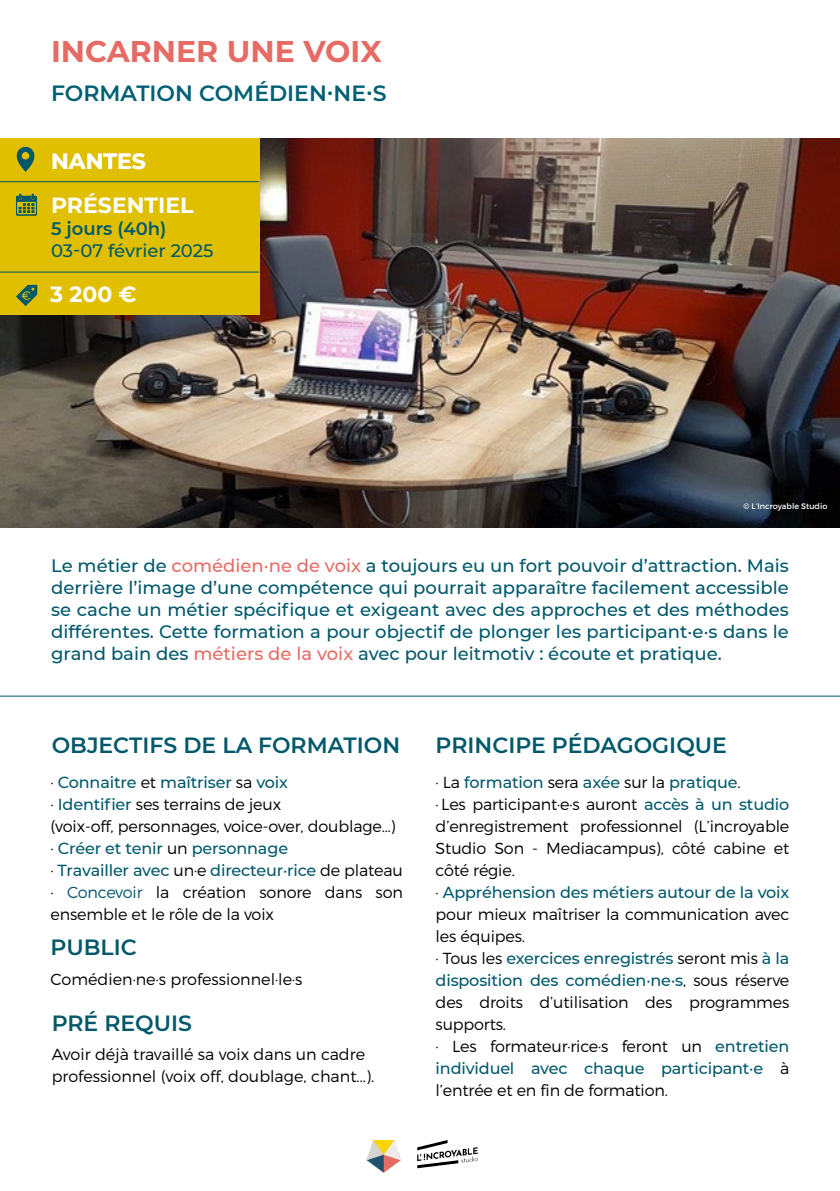
<style>
.page{position:relative;width:840px;height:1191px;background:#fff}
.page>*{position:absolute;margin:0;border:0;box-sizing:border-box;transform-origin:0 0}
.t1{font:700 30px "Montserrat";color:#e56b64}
.t2{font:600 22px "Montserrat";color:#00586b}
.t3{font:600 22px "Montserrat";color:#005f74}
.t4{font:700 22px "Montserrat";color:#fff}
.t5{font:500 18px/22px "Montserrat";color:#00586b;text-align:justify}
.t6{font:600 18px "Montserrat";color:#00586b}
.t7{font:300 16px/22px "Montserrat";letter-spacing:-.01em;color:#000}
.t8{font:8px "Montserrat";color:#fff}
.s1{color:#e56b64}
.s2{font-weight:500;color:#00586b}
.s3{color:#04556e}
</style>
<div class="page">
<img style="left:0;top:138px;width:839px;height:389px">
<hr style="left:0;top:696px;width:839px;height:1px;background:#00586b">
<div style="left:0;top:138px;width:259px;height:177px;background:#dfbf00"></div>
<svg style="left:17px;top:147px;width:17px;height:25px"></svg>
<svg style="left:16px;top:285px;width:21px;height:21px"></svg>
<svg style="left:16px;top:194px;width:21px;height:22px"></svg>
<hr style="left:0;top:181px;width:259px;height:1px;background:#00586b">
<hr style="left:0;top:272px;width:259px;height:1px;background:#00586b">
<img style="left:366px;top:1140px;width:35px;height:33px">
<svg style="left:417px;top:1140px;width:60px;height:28px"></svg>
<h1 class="t1" style="left:51px;top:29px;width:332px">INCARNER UNE VOIX</h1>
<h2 class="t3" style="left:51px;top:77px;width:337px">FORMATION COMÉDIEN·NE·S</h2>
<h2 class="t4" style="left:51px;top:145px;width:96px">NANTES</h2>
<h2 class="t4" style="left:51px;top:189px;width:144px">PRÉSENTIEL</h2>
<p class="t6" style="left:51px;top:216px;width:117px">5 jours (40h)</p>
<p class="t5" style="left:51px;top:239px;width:164px">03-07 février 2025</p>
<h2 class="t4" style="left:50px;top:278px;width:88px">3 200 €</h2>
<p class="t8" style="left:743px;top:501px;width:85px">© L’Incroyable Studio</p>
<p class="t5" style="left:51px;top:553px;width:738px">Le métier de <span class="s1">comédien·ne de voix</span> a toujours eu un fort pouvoir d’attraction. Mais derrière l’image d’une compétence qui pourrait apparaître facilement accessible se cache un métier spécifique et exigeant avec des approches et des méthodes différentes. Cette formation a pour objectif de plonger les participant·e·s dans le grand bain des <span class="s1">métiers de la voix</span> avec pour leitmotiv : écoute et pratique.</p>
<h2 class="t2" style="left:52px;top:729px;width:350px">OBJECTIFS DE LA FORMATION</h2>
<h2 class="t2" style="left:435px;top:729px;width:293px">PRINCIPE PÉDAGOGIQUE</h2>
<p class="t7" style="left:435px;top:771px;width:355px">· La <span class="s2">formation</span> sera <span class="s2">axée</span> sur la <span class="s2">pratique</span>.<br>· Les participant·e·s auront <span class="s2">accès à un studio </span>d’enregistrement professionnel (L’incroyable Studio Son - Mediacampus), côté cabine et côté régie.<br>· <span class="s2">Appréhension des métiers autour de la voix </span>pour mieux maîtriser la communication avec les équipes.<br>· Tous les <span class="s2">exercices enregistrés</span> seront mis <span class="s2">à la disposition des comédien·ne·s</span>, sous réserve des droits d’utilisation des programmes supports.<br>· Les formateur·rice·s feront un <span class="s2">entretien individuel avec chaque participant·e</span> à l’entrée et en fin de formation.</p>
<p class="t7" style="left:51px;top:771px;width:353px">· <span class="s2">Connaitre</span> et <span class="s2">maîtriser</span> sa <span class="s2">voix<br></span>· <span class="s2">Identifier</span> ses terrains de jeux<br>(voix-off, personnages, voice-over, doublage…)<br>· <span class="s2">Créer et tenir</span> un <span class="s2">personnage<br></span>· <span class="s2">Travailler avec</span> un·e <span class="s2">directeur·rice</span> de plateau · <span class="s3">Concevoir</span> la création sonore dans son ensemble et le rôle de la voix</p>
<h2 class="t2" style="left:51px;top:931px;width:88px">PUBLIC</h2>
<p class="t7" style="left:51px;top:968px;width:253px">Comédien·ne·s professionnel·le·s</p>
<h2 class="t2" style="left:52px;top:1007px;width:142px">PRÉ REQUIS</h2>
<p class="t7" style="left:52px;top:1043px;width:324px">Avoir déjà travaillé sa voix dans un cadre professionnel (voix off, doublage, chant...).</p>
</div>
